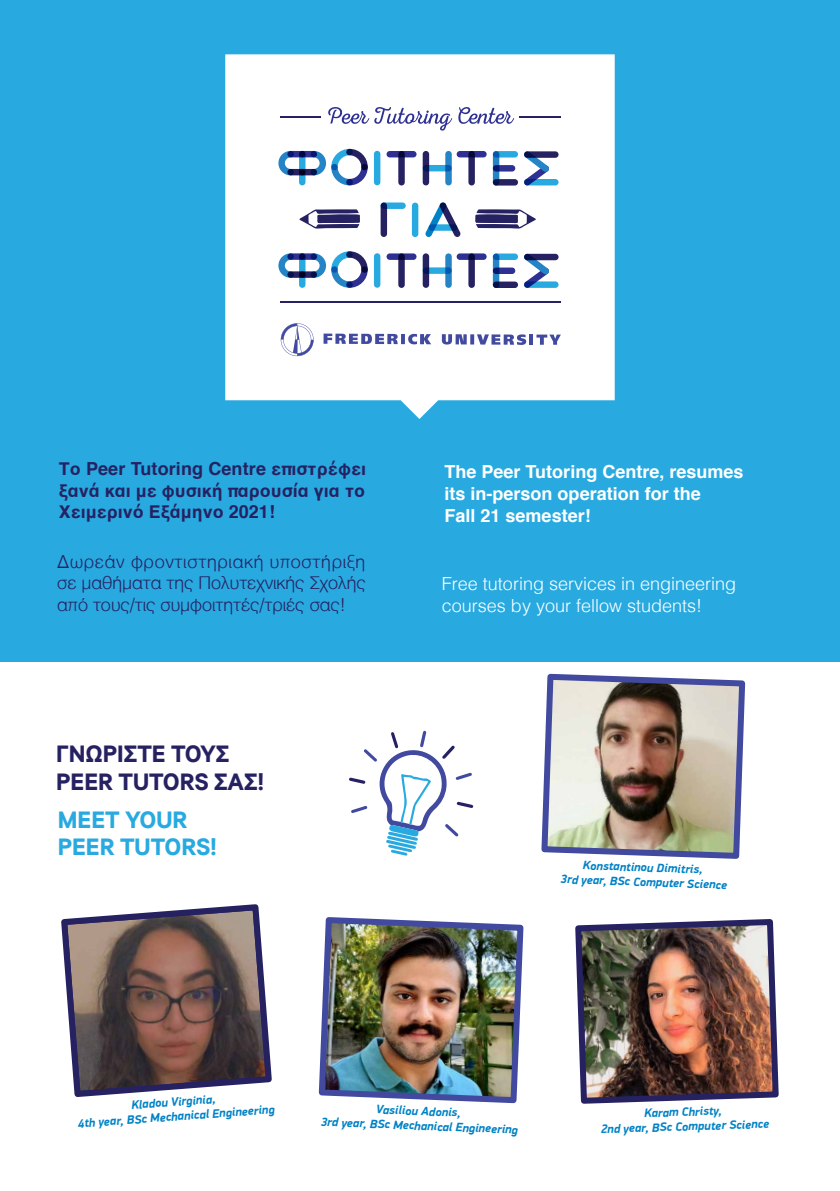
<style>
.page{position:relative;width:840px;height:1191px;background:#fff}
.page>*{position:absolute;margin:0;border:0;box-sizing:border-box;transform-origin:0 0}
.t1{font:700 23px/27.4px "HM Ampersand";color:#262262}
.t2{font:700 23px/27.4px "HM Ampersand";color:#28aae1}
.t3{font:300 18px/21.6px "Helvetica";color:#262262;text-align:justify}
.t4{font:700 18px/21.6px "Helvetica";color:#262262;text-align:justify}
.t5{font:700 18px/21.6px "Helvetica";color:#fff}
.t6{font:300 18px/21.6px "Helvetica";color:#fff}
.t7{font:italic 700 12.2px/14.6px "PF Din Display Pro";color:#0082c6;text-align:center}
</style>
<div class="page">
<div style="left:0;top:0;width:839px;height:661px;background:#28aae1"></div>
<img style="left:541px;top:673px;width:205px;height:186px">
<img style="left:575px;top:919px;width:204px;height:185px">
<img style="left:318px;top:917px;width:206px;height:187px">
<svg style="left:61px;top:904px;width:211px;height:193px;background:#786668"></svg>
<svg style="left:225px;top:54px;width:389px;height:365px;background:#f1f9fc"></svg>
<svg style="left:475px;top:209px;width:60px;height:20px"></svg>
<svg style="left:299px;top:209px;width:61px;height:20px"></svg>
<hr style="left:280px;top:301px;width:281px;height:2px;background:#262262">
<div style="left:380px;top:202px;width:7px;height:35px;background:#262262;border-radius:3px"></div>
<svg style="left:380px;top:202px;width:25px;height:7px"></svg>
<svg style="left:425px;top:202px;width:35px;height:35px"></svg>
<svg style="left:428px;top:224px;width:29px;height:7px"></svg>
<div style="left:411px;top:203px;width:7px;height:34px;background:#28aae1;border-radius:3px"></div>
<div style="left:492px;top:151px;width:7px;height:34px;background:#2584c5;border-radius:3px"></div>
<svg style="left:492px;top:151px;width:25px;height:6px"></svg>
<svg style="left:492px;top:179px;width:25px;height:6px"></svg>
<svg style="left:492px;top:165px;width:23px;height:6px"></svg>
<svg style="left:523px;top:151px;width:25px;height:34px"></svg>
<svg style="left:523px;top:151px;width:35px;height:7px"></svg>
<svg style="left:523px;top:179px;width:35px;height:6px"></svg>
<div style="left:299px;top:151px;width:6px;height:34px;background:#28aae1;border-radius:3px"></div>
<svg style="left:310px;top:149px;width:57px;height:36px;background:#aac0db"></svg>
<svg style="left:299px;top:169px;width:18px;height:6px"></svg>
<svg style="left:299px;top:151px;width:18px;height:6px"></svg>
<svg style="left:278px;top:151px;width:16px;height:24px"></svg>
<svg style="left:287px;top:169px;width:18px;height:6px"></svg>
<svg style="left:287px;top:151px;width:18px;height:6px"></svg>
<div style="left:374px;top:151px;width:6px;height:34px;background:#28aae1;border-radius:3px"></div>
<div style="left:422px;top:151px;width:7px;height:34px;background:#262262;border-radius:3px"></div>
<div style="left:445px;top:151px;width:6px;height:34px;background:#2584c5;border-radius:3px"></div>
<svg style="left:422px;top:165px;width:29px;height:6px"></svg>
<div style="left:398px;top:151px;width:6px;height:34px;background:#262262;border-radius:3px"></div>
<svg style="left:386px;top:151px;width:30px;height:6px"></svg>
<div style="left:468px;top:151px;width:6px;height:34px;background:#262262;border-radius:3px"></div>
<svg style="left:456px;top:151px;width:30px;height:6px"></svg>
<div style="left:492px;top:253px;width:7px;height:35px;background:#2584c5;border-radius:3px"></div>
<svg style="left:492px;top:253px;width:25px;height:7px"></svg>
<svg style="left:492px;top:281px;width:25px;height:7px"></svg>
<svg style="left:492px;top:267px;width:23px;height:7px"></svg>
<svg style="left:523px;top:253px;width:25px;height:35px"></svg>
<svg style="left:523px;top:254px;width:35px;height:6px"></svg>
<svg style="left:523px;top:281px;width:35px;height:7px"></svg>
<div style="left:299px;top:253px;width:6px;height:35px;background:#28aae1;border-radius:3px"></div>
<svg style="left:310px;top:251px;width:57px;height:37px;background:#acc2dc"></svg>
<svg style="left:299px;top:271px;width:18px;height:7px"></svg>
<svg style="left:299px;top:253px;width:18px;height:7px"></svg>
<svg style="left:278px;top:253px;width:16px;height:25px"></svg>
<svg style="left:287px;top:271px;width:18px;height:7px"></svg>
<svg style="left:287px;top:253px;width:18px;height:7px"></svg>
<div style="left:374px;top:253px;width:6px;height:35px;background:#28aae1;border-radius:3px"></div>
<div style="left:422px;top:253px;width:7px;height:35px;background:#262262;border-radius:3px"></div>
<div style="left:445px;top:253px;width:6px;height:35px;background:#2584c5;border-radius:3px"></div>
<svg style="left:422px;top:267px;width:29px;height:7px"></svg>
<div style="left:398px;top:253px;width:6px;height:35px;background:#262262;border-radius:3px"></div>
<svg style="left:386px;top:253px;width:30px;height:7px"></svg>
<div style="left:468px;top:253px;width:6px;height:35px;background:#262262;border-radius:3px"></div>
<svg style="left:456px;top:253px;width:30px;height:7px"></svg>
<svg style="left:328px;top:107px;width:124px;height:24px;background:#d3d4e8"></svg>
<svg style="left:458px;top:107px;width:56px;height:17px"></svg>
<hr style="left:280px;top:116px;width:41px;height:2px;background:#262262">
<hr style="left:519px;top:116px;width:42px;height:2px;background:#262262">
<svg style="left:280px;top:323px;width:33px;height:33px"></svg>
<svg style="left:323px;top:333px;width:74px;height:11px"></svg>
<hr style="left:401px;top:334px;width:4px;height:10px;background:#414a9f">
<svg style="left:408px;top:334px;width:23px;height:10px"></svg>
<svg style="left:441px;top:334px;width:25px;height:10px"></svg>
<svg style="left:470px;top:334px;width:4px;height:10px"></svg>
<svg style="left:476px;top:334px;width:50px;height:11px"></svg>
<hr style="left:529px;top:334px;width:4px;height:11px;background:#414a9f">
<svg style="left:536px;top:334px;width:24px;height:11px"></svg>
<svg style="left:349px;top:730px;width:124px;height:125px"></svg>
<h2 class="t4" style="left:59px;top:458px;width:309px">Το Peer Tutoring Centre επιστρέφει ξανά και με φυσική παρουσία για το Χειμερινό Εξάμηνο 2021!</h2>
<h2 class="t5" style="left:444px;top:461px;width:300px">The Peer Tutoring Centre, resumes its in-person operation for the<br>Fall 21 semester!</h2>
<h2 class="t3" style="left:57px;top:549px;width:310px">Δωρεάν φροντιστηριακή υποστήριξη σε μαθήματα της Πολυτεχνικής Σχολής από τους/τις συμφοιτητές/τριές σας!</h2>
<h2 class="t6" style="left:441px;top:572px;width:296px">Free tutoring services in engineering courses by your fellow students!</h2>
<h1 class="t1" style="left:56px;top:741px;width:209px">ΓΝΩΡΙΣΤΕ ΤΟΥΣ<br>PEER TUTORS ΣΑΣ!</h1>
<h1 class="t2" style="left:58px;top:806px;width:160px">MEET YOUR<br>PEER TUTORS!</h1>
<p class="t7" style="left:561px;top:857px;width:168px;rotate:2deg">Konstantinou Dimitris,<br>3rd year, BSc Computer Science</p>
<p class="t7" style="left:76px;top:1101px;width:199px;rotate:-4deg">Kladou Virginia,<br>4th year, BSc Mechanical Engineering</p>
<p class="t7" style="left:321px;top:1100px;width:199px;rotate:2deg">Vasiliou Adonis,<br>3rd year, BSc Mechanical Engineering</p>
<p class="t7" style="left:600px;top:1107px;width:170px;rotate:-2deg">Karam Christy,<br>2nd year, BSc Computer Science</p>
</div>
